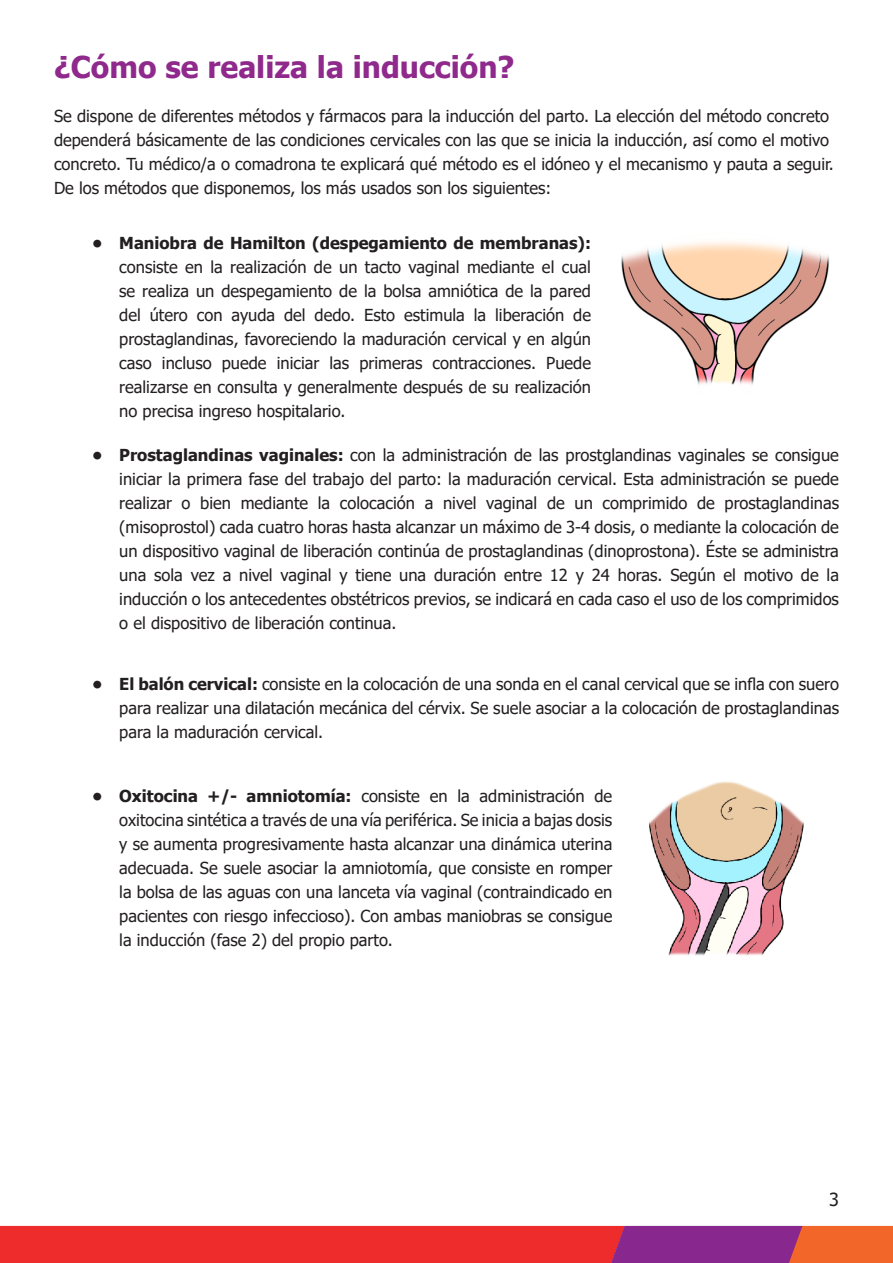
<style>
.page{position:relative;width:893px;height:1263px;background:#fff}
.page>*{position:absolute;margin:0;border:0;box-sizing:border-box;transform-origin:0 0}
.t1{font:700 30px "Tahoma";color:#8f298c}
.t2{font:18px "Tahoma";color:#231f20}
.t3{font:16.5px/24px "Tahoma";color:#231f20;text-align:justify}
.s1{font-weight:700}
</style>
<div class="page">
<svg style="left:0;top:1226px;width:893px;height:37px;background:#da313e"></svg>
<img style="left:621px;top:242px;width:209px;height:143px">
<img style="left:649px;top:781px;width:155px;height:175px">
<p class="t1" style="left:54px;top:46px;width:462px">¿Cómo se realiza la inducción?</p>
<p class="t3" style="left:54px;top:105px;width:781px;text-align:left">Se dispone de diferentes métodos y fármacos para la inducción del parto. La elección del método concreto dependerá básicamente de las condiciones cervicales con las que se inicia la inducción, así como el motivo concreto. Tu médico/a o comadrona te explicará qué método es el idóneo y el mecanismo y pauta a seguir.<br>De los métodos que disponemos, los más usados son los siguientes:</p>
<p class="t3" style="left:119px;top:232px;width:473px;text-indent:-27px"><span class="s1">• Maniobra de Hamilton (despegamiento de membranas): </span>consiste en la realización de un tacto vaginal mediante el cual se realiza un despegamiento de la bolsa amniótica de la pared del útero con ayuda del dedo. Esto estimula la liberación de prostaglandinas, favoreciendo la maduración cervical y en algún caso incluso puede iniciar las primeras contracciones. Puede realizarse en consulta y generalmente después de su realización no precisa ingreso hospitalario.</p>
<p class="t3" style="left:119px;top:444px;width:721px;text-indent:-27px"><span class="s1">• Prostaglandinas vaginales:</span> con la administración de las prostglandinas vaginales se consigue iniciar la primera fase del trabajo del parto: la maduración cervical. Esta administración se puede realizar o bien mediante la colocación a nivel vaginal de un comprimido de prostaglandinas (misoprostol) cada cuatro horas hasta alcanzar un máximo de 3-4 dosis, o mediante la colocación de un dispositivo vaginal de liberación continúa de prostaglandinas (dinoprostona). Éste se administra una sola vez a nivel vaginal y tiene una duración entre 12 y 24 horas. Según el motivo de la inducción o los antecedentes obstétricos previos, se indicará en cada caso el uso de los comprimidos o el dispositivo de liberación continua.</p>
<p class="t3" style="left:119px;top:673px;width:721px;text-indent:-27px"><span class="s1">• El balón cervical:</span> consiste en la colocación de una sonda en el canal cervical que se infla con suero para realizar una dilatación mecánica del cérvix. Se suele asociar a la colocación de prostaglandinas para la maduración cervical.</p>
<p class="t3" style="left:119px;top:785px;width:495px;text-indent:-27px"><span class="s1">• Oxitocina +/- amniotomía:</span> consiste en la administración de oxitocina sintética a través de una vía periférica. Se inicia a bajas dosis y se aumenta progresivamente hasta alcanzar una dinámica uterina adecuada. Se suele asociar la amniotomía, que consiste en romper la bolsa de las aguas con una lanceta vía vaginal (contraindicado en pacientes con riesgo infeccioso). Con ambas maniobras se consigue la inducción (fase 2) del propio parto.</p>
<p class="t2" style="left:829px;top:1187px;width:11px">3</p>
</div>
